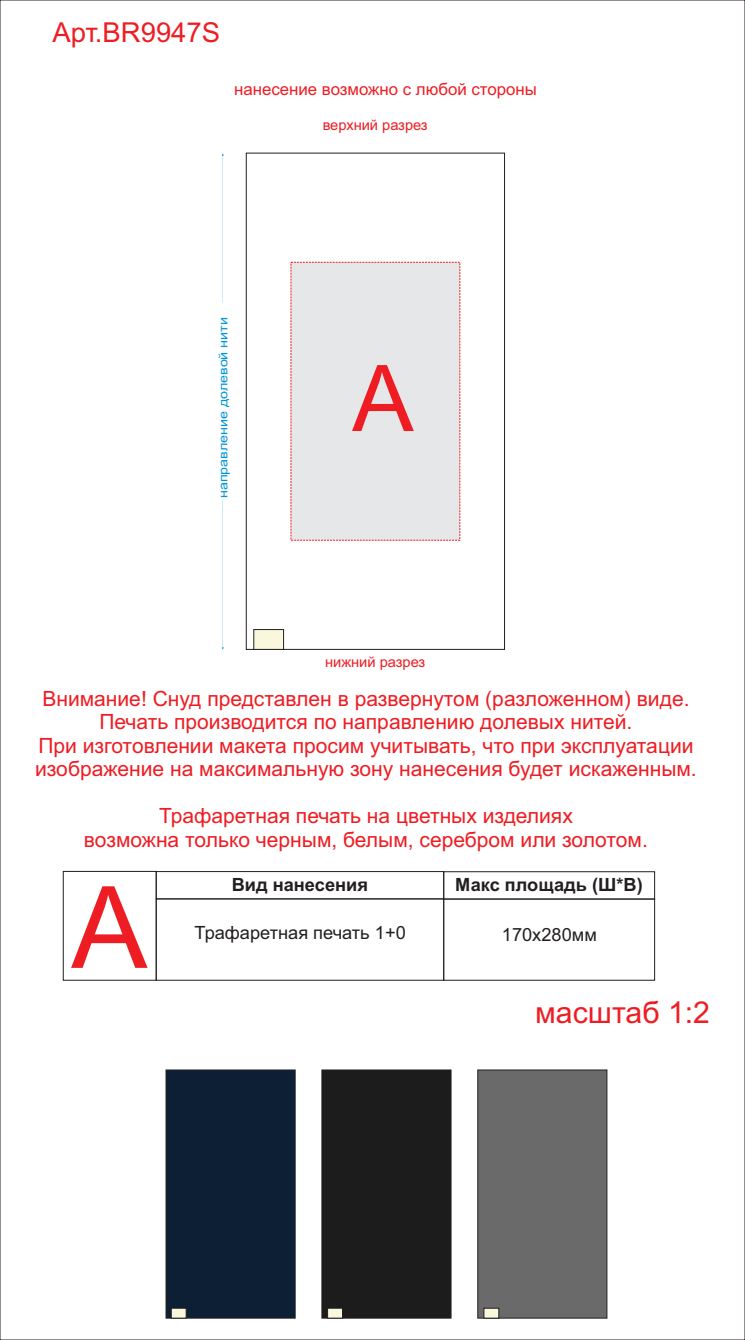
<style>
.page{position:relative;width:745px;height:1340px;background:#fff}
.page>*{position:absolute;margin:0;border:0;box-sizing:border-box;transform-origin:0 0}
.t1{font:113.85px "Arial";color:#ee1d23}
.t2{font:92.05px "Arial";color:#ee1d23}
.t3{font:30.17px "Arial";color:#ee1d23}
.t4{font:27.44px "Arial";color:#ee1d23}
.t5{font:21px/23.4px "Arial";color:#ee1d23;text-align:center}
.t6{font:18.2px "Arial";color:#231f20}
.t7{font:700 18.2px "Arial";color:#231f20}
.t8{font:16.8px "Arial";color:#ee1d23}
.t9{font:14.63px "Arial";color:#ee1d23}
.t10{font:12.25px "Arial";color:#0095d9;scale:1.17 1}
</style>
<div class="page">
<div style="left:246px;top:153px;width:258px;height:496px;border:1px solid #231f20"></div>
<div style="left:290px;top:262px;width:169px;height:278px;background:#e6e7e9"></div>
<div style="left:156px;top:871px;width:287px;height:28px;border:1px solid #231f20"></div>
<div style="left:156px;top:898px;width:287px;height:82px;border:1px solid #231f20"></div>
<div style="left:443px;top:871px;width:211px;height:28px;border:1px solid #231f20"></div>
<div style="left:443px;top:898px;width:211px;height:82px;border:1px solid #231f20"></div>
<div style="left:63px;top:871px;width:93px;height:109px;border:1px solid #231f20"></div>
<svg style="left:222px;top:500px;width:2px;height:149px"></svg>
<svg style="left:222px;top:153px;width:2px;height:149px"></svg>
<svg style="left:253px;top:629px;width:30px;height:20px"></svg>
<div style="left:166px;top:1069px;width:129px;height:249px;background:#0c1f34"></div>
<div style="left:321px;top:1069px;width:130px;height:249px;background:#1c1c1c"></div>
<div style="left:477px;top:1069px;width:129px;height:249px;background:#6a6a6a"></div>
<h3 class="t4" style="left:52px;top:22px;width:169px">Арт.BR9947S</h3>
<p class="t8" style="left:234px;top:82px;width:304px">нанесение возможно с любой стороны</p>
<p class="t9" style="left:322px;top:119px;width:106px">верхний разрез</p>
<p class="t10" style="left:218px;top:498px;width:156px;rotate:-90deg">направление долевой нити</p>
<h2 class="t2" style="left:352px;top:364px;width:63px">A</h2>
<p class="t9" style="left:325px;top:656px;width:101px">нижний разрез</p>
<p class="t5" style="left:35px;top:688px;width:662px">Внимание! Снуд представлен в развернутом (разложенном) виде.<br>Печать производится по направлению долевых нитей.<br>При изготовлении макета просим учитывать, что при эксплуатации изображение на максимальную зону нанесения будет искаженным.</p>
<p class="t5" style="left:84px;top:806px;width:565px">Трафаретная печать на цветных изделиях<br>возможна только черным, белым, серебром или золотом.</p>
<h1 class="t1" style="left:71px;top:885px;width:77px">A</h1>
<p class="t7" style="left:232px;top:877px;width:138px">Вид нанесения</p>
<p class="t7" style="left:455px;top:877px;width:189px">Макс площадь (Ш*В)</p>
<p class="t6" style="left:194px;top:925px;width:212px">Трафаретная печать 1+0</p>
<p class="t6" style="left:501px;top:927px;width:96px">170х280мм</p>
<h3 class="t3" style="left:535px;top:1000px;width:176px">масштаб 1:2</h3>
</div>
